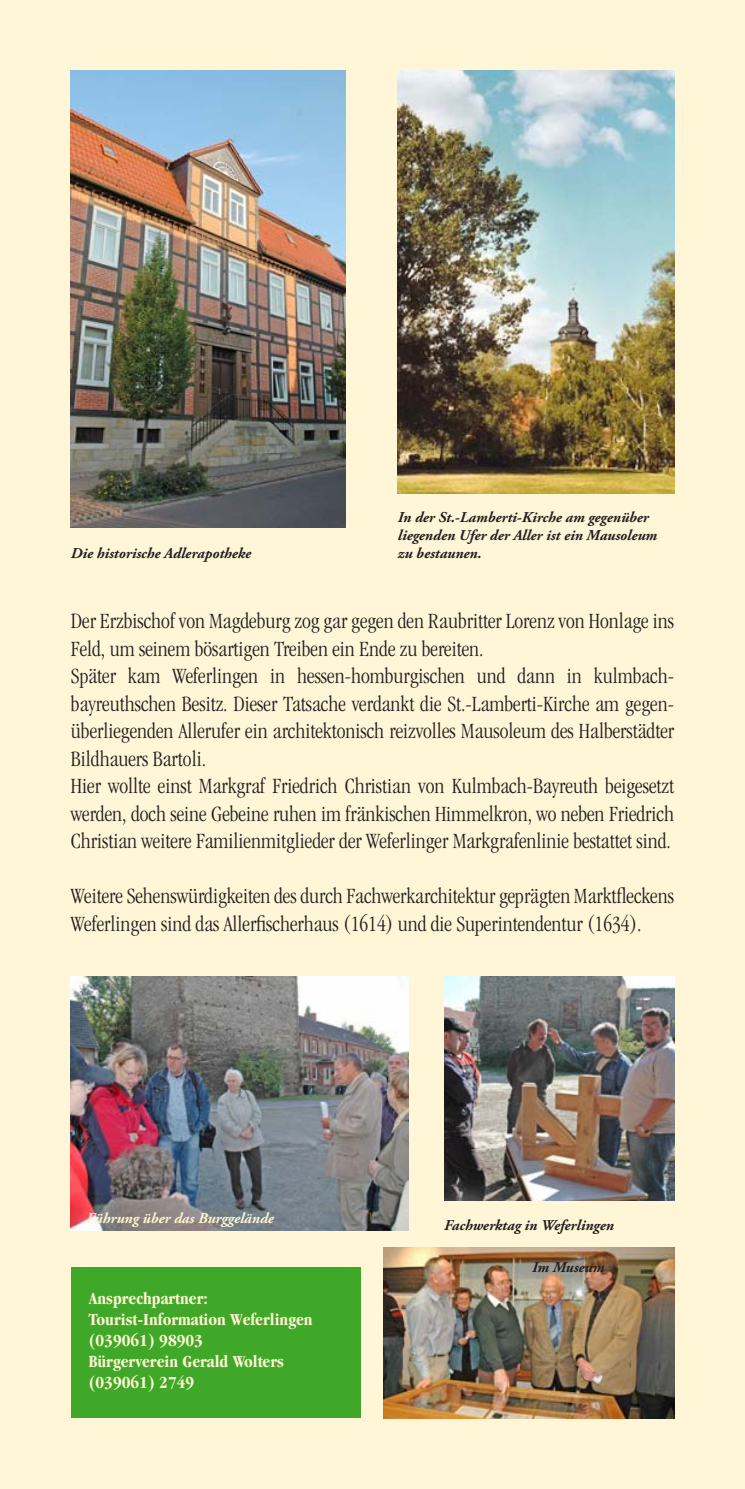
<style>
.page{position:relative;width:745px;height:1489px;background:#fff}
.page>*{position:absolute;margin:0;border:0;box-sizing:border-box;transform-origin:0 0}
.t1{font:300 condensed 22.5px/27.5px "Garamond";color:#231f20}
.t2{font:700 condensed 17.5px/21px "Garamond";color:#fdf5d2}
.t3{font:italic 700 15px/18px "Adobe Garamond Pro";color:#231f20}
.t4{font:italic 700 15px "Adobe Garamond Pro";color:#fdf5d2}
</style>
<div class="page">
<div style="left:0;top:0;width:744px;height:1488px;background:#fff6d7"></div>
<img style="left:383px;top:1247px;width:290px;height:170px">
<div style="left:71px;top:1267px;width:289px;height:150px;background:#40a829"></div>
<img style="left:397px;top:71px;width:276px;height:422px">
<img style="left:71px;top:71px;width:274px;height:456px">
<img style="left:444px;top:976px;width:229px;height:224px">
<img style="left:71px;top:976px;width:337px;height:254px">
<p class="t3" style="left:397px;top:509px;width:261px">In der St.-Lamberti-Kirche am gegenüber liegenden Ufer der Aller ist ein Mausoleum</p>
<p class="t3" style="left:71px;top:544px;width:182px">Die historische Adlerapotheke</p>
<p class="t3" style="left:397px;top:545px;width:85px">zu bestaunen.</p>
<p class="t1" style="left:71px;top:607px;width:604px">Der Erzbischof von Magdeburg zog gar gegen den Raubritter Lorenz von Honlage ins Feld, um seinem bösartigen Treiben ein Ende zu bereiten.<br>Später kam Weferlingen in hessen-homburgischen und dann in kulmbach&shy;bayreuthschen Besitz. Dieser Tatsache verdankt die St.-Lamberti-Kirche am gegen&shy;überliegenden Allerufer ein architektonisch reizvolles Mausoleum des Halberstädter Bildhauers Bartoli.<br>Hier wollte einst Markgraf Friedrich Christian von Kulmbach-Bayreuth beigesetzt werden, doch seine Gebeine ruhen im fränkischen Himmelkron, wo neben Friedrich Christian weitere Familienmitglieder der Weferlinger Markgrafenlinie bestattet sind.</p>
<p class="t1" style="left:71px;top:882px;width:604px">Weitere Sehenswürdigkeiten des durch Fachwerkarchitektur geprägten Marktfleckens<br>Weferlingen sind das Allerfischerhaus (1614) und die Superintendentur (1634).</p>
<p class="t4" style="left:86px;top:1209px;width:189px">Führung über das Burggelände</p>
<p class="t3" style="left:444px;top:1215px;width:171px">Fachwerktag in Weferlingen</p>
<p class="t3" style="left:532px;top:1257px;width:74px">Im Museum</p>
<p class="t2" style="left:89px;top:1287px;width:225px">Ansprechpartner:<br>Tourist-Information Weferlingen (039061) 98903<br>Bürgerverein Gerald Wolters (039061) 2749</p>
</div>
